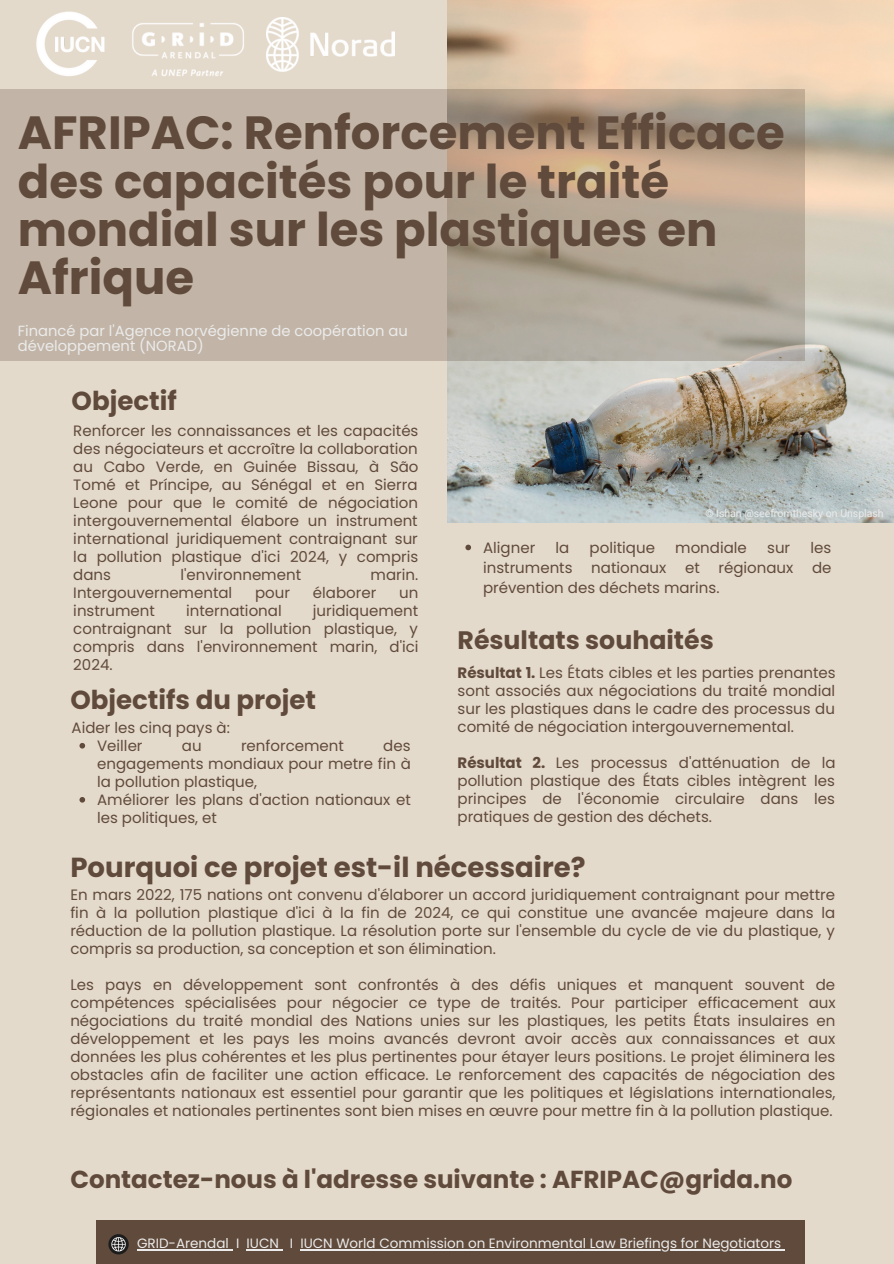
<style>
.page{position:relative;width:894px;height:1264px;background:#fff}
.page>*{position:absolute;margin:0;border:0;box-sizing:border-box;transform-origin:0 0}
.t1{font:700 46.5px/48.4px "Poppins";color:#604a3b}
.t2{font:700 27.6px "Poppins";color:#604a3b}
.t3{font:700 26.1px "Poppins";color:#604a3b}
.t4{font:700 25.2px "Poppins";color:#604a3b}
.t5{font:700 24.6px "Poppins";color:#604a3b}
.t6{font:15px/18px "Poppins";color:#604a3b;text-align:justify}
.t7{font:14.7px/15.3px "Poppins";color:#ebebeb}
.t8{font:13.5px "Poppins";color:#ebebeb}
.t9{font:10.5px "Roboto";color:#ebebeb}
.s1{font-weight:700}
</style>
<div class="page">
<div style="left:0;top:0;width:893px;height:1263px;background:#e4dacc"></div>
<img style="left:447px;top:0;width:446px;height:523px">
<svg style="left:0;top:89px;width:804px;height:272px;fill:#c2b5a7"></svg>
<div style="left:96px;top:1220px;width:709px;height:43px;background:#604a3b"></div>
<svg style="left:108px;top:1234px;width:21px;height:20px"></svg>
<img style="left:36px;top:11px;width:69px;height:65px">
<img style="left:132px;top:23px;width:112px;height:53px">
<img style="left:266px;top:18px;width:129px;height:54px">
<svg style="left:79px;top:743px;width:6px;height:5px"></svg>
<svg style="left:79px;top:797px;width:6px;height:5px"></svg>
<hr style="left:137px;top:1248px;width:92px;height:2px;background:#ebebeb">
<hr style="left:246px;top:1248px;width:33px;height:2px;background:#ebebeb">
<hr style="left:300px;top:1248px;width:481px;height:2px;background:#ebebeb">
<svg style="left:465px;top:544px;width:6px;height:6px"></svg>
<h1 class="t1" style="left:18px;top:109px;width:768px">AFRIPAC: Renforcement Efficace des capacités pour le traité mondial sur les plastiques en<br>Afrique</h1>
<p class="t7" style="left:18px;top:323px;width:391px">Financé par l'Agence norvégienne de coopération au développement (NORAD)</p>
<h3 class="t3" style="left:72px;top:383px;width:107px">Objectif</h3>
<p class="t6" style="left:73px;top:421px;width:346px">Renforcer les connaissances et les capacités des négociateurs et accroître la collaboration au Cabo Verde, en Guinée Bissau, à São Tomé et Príncipe, au Sénégal et en Sierra Leone pour que le comité de négociation intergouvernemental élabore un instrument international juridiquement contraignant sur la pollution plastique d'ici 2024, y compris dans</p>
<p class="t6" style="left:180px;top:565px;width:122px">l'environnement</p>
<p class="t6" style="left:370px;top:565px;width:49px">marin.</p>
<p class="t6" style="left:73px;top:583px;width:160px">Intergouvernemental</p>
<p class="t6" style="left:255px;top:583px;width:36px">pour</p>
<p class="t6" style="left:313px;top:583px;width:65px">élaborer</p>
<p class="t6" style="left:399px;top:583px;width:21px">un</p>
<p class="t6" style="left:73px;top:601px;width:83px">instrument</p>
<p class="t6" style="left:186px;top:601px;width:97px">international</p>
<p class="t6" style="left:73px;top:601px;width:346px;text-indent:239px">juridiquement contraignant sur la pollution plastique, y compris dans l'environnement marin, d'ici 2024.</p>
<h3 class="t3" style="left:70px;top:681px;width:247px">Objectifs du projet</h3>
<p class="t6" style="left:72px;top:718px;width:160px">Aider les cinq pays à:</p>
<p class="t6" style="left:97px;top:736px;width:47px">Veiller</p>
<p class="t6" style="left:182px;top:736px;width:21px">au</p>
<p class="t6" style="left:241px;top:736px;width:104px">renforcement</p>
<p class="t6" style="left:97px;top:736px;width:315px;text-align:left;text-indent:286px">des engagements mondiaux pour metre fin à la pollution plastique,<br>Améliorer les plans d'action nationaux et les politiques, et</p>
<p class="t9" style="left:705px;top:507px;width:180px">© Ishan @seefromthesky on Unsplash</p>
<p class="t6" style="left:483px;top:538px;width:54px">Aligner</p>
<p class="t6" style="left:555px;top:538px;width:15px">la</p>
<p class="t6" style="left:589px;top:538px;width:67px">politique</p>
<p class="t6" style="left:675px;top:538px;width:73px">mondiale</p>
<p class="t6" style="left:767px;top:538px;width:25px">sur</p>
<p class="t6" style="left:483px;top:537px;width:350px;line-height:20.2px;text-indent:327px">les instruments nationaux et régionaux de prévention des déchets marins.</p>
<h3 class="t4" style="left:457px;top:622px;width:258px">Résultats souhaités</h3>
<p class="t6" style="left:457px;top:663px;width:379px"><span class="s1">Résultat 1.</span> Les États cibles et les parties prenantes sont associés aux négociations du traité mondial sur les plastiques dans le cadre des processus du comité de négociation intergouvernemental.</p>
<p class="t6" style="left:457px;top:753px;width:379px"><span class="s1">Résultat 2.</span> Les processus d'atténuation de la pollution plastique des États cibles intègrent les principes de l'économie circulaire dans les pratiques de gestion des déchets.</p>
<h2 class="t2" style="left:70px;top:847px;width:516px">Pourquoi ce projet est-il nécessaire?</h2>
<p class="t6" style="left:70px;top:885px;width:766px">En mars 2022, 175 nations ont convenu d'élaborer un accord juridiquement contraignant pour mettre fin à la pollution plastique d'ici à la fin de 2024, ce qui constitue une avancée majeure dans la réduction de la pollution plastique. La résolution porte sur l'ensemble du cycle de vie du plastique, y compris sa production, sa conception et son élimination.</p>
<p class="t6" style="left:70px;top:975px;width:766px">Les pays en développement sont confrontés à des défis uniques et manquent souvent de compétences spécialisées pour négocier ce type de traités. Pour participer efficacement aux négociations du traité mondial des Nations unies sur les plastiques, les petits États insulaires en développement et les pays les moins avancés devront avoir accès aux connaissances et aux données les plus cohérentes et les plus pertinentes pour étayer leurs positions. Le projet éliminera les obstacles afin de faciliter une action efficace. Le renforcement des capacités de négociation des représentants nationaux est essentiel pour garantir que les politiques et législations internationales, régionales et nationales pertinentes sont bien mises en œuvre pour mettre fin à la pollution plastique.</p>
<h3 class="t5" style="left:70px;top:1161px;width:723px">Contactez-nous à l'adresse suivante : AFRIPAC@grida.no</h3>
<p class="t8" style="left:137px;top:1233px;width:645px">GRID-Arendal I IUCN I IUCN World Commission on Environmental Law Briefings for Negotiators</p>
</div>
